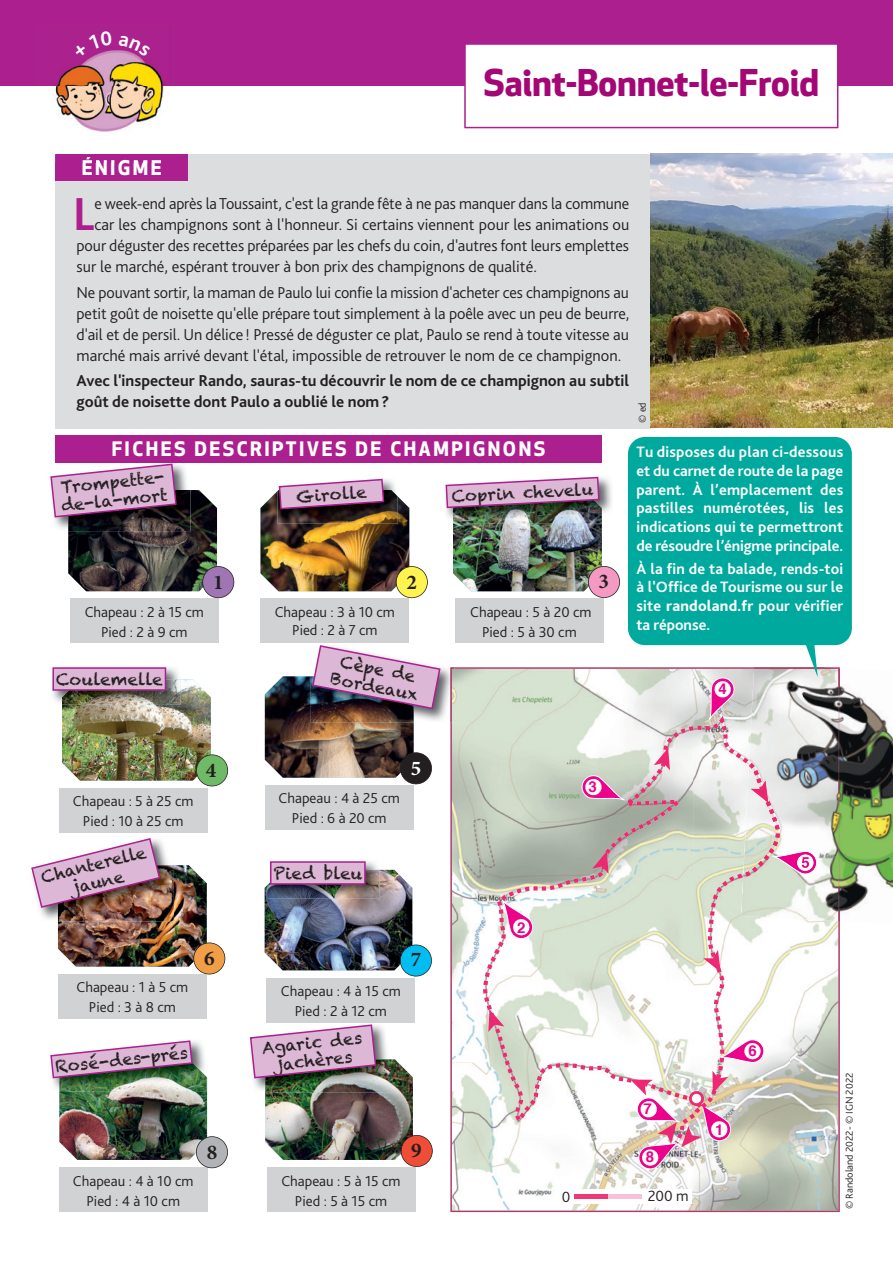
<style>
.page{position:relative;width:893px;height:1263px;background:#fff}
.page>*{position:absolute;margin:0;border:0;box-sizing:border-box;transform-origin:0 0}
.t1{font:700 48.3px "Bliss 2";color:#ab208e}
.t2{font:700 36px "Apex New";letter-spacing:-.005em;color:#a40775}
.t3{font:700 21px "Minion Pro";color:#231f20}
.t4{font:700 21px "Minion Pro";color:#fff}
.t5{font:700 19.5px "Apex New";letter-spacing:.125em;color:#fff}
.t6{font:300 16.5px/21px "Bliss 2";color:#231f20;text-align:justify}
.t7{font:16.5px/18px "Chalkduster";color:#231f20;text-align:center}
.t8{font:700 16.5px/21px "Bliss 2";color:#231f20}
.t9{font:700 15.75px/18.8px "Bliss 2";letter-spacing:.01em;color:#fff;text-align:justify}
.t10{font:300 15.6px "Bliss 2";color:#231f20}
.t11{font:300 15px/20.1px "Bliss 2";color:#231f20;text-align:center}
.t12{font:700 15px "Helvetica";color:#ed028c}
.t13{font:300 10.5px "Bliss 2";color:#231f20}
.s1{font-weight:800}
</style>
<div class="page">
<div style="left:0;top:0;width:893px;height:85px;background:#ab208e"></div>
<svg style="left:464px;top:44px;width:374px;height:84px"></svg>
<div style="left:55px;top:154px;width:596px;height:274px;background:#dcdddf"></div>
<div style="left:55px;top:154px;width:133px;height:27px;background:#ab208e"></div>
<img style="left:36px;top:50px;width:138px;height:82px">
<img style="left:83px;top:157px;width:78px;height:5px">
<img style="left:651px;top:153px;width:242px;height:274px">
<div style="left:55px;top:435px;width:547px;height:27px;background:#ab208e"></div>
<svg style="left:450px;top:667px;width:390px;height:545px"></svg>
<div style="left:628px;top:437px;width:224px;height:208px;background:#00a99d;border-radius:17px"></div>
<img style="left:754px;top:685px;width:139px;height:239px">
<img style="left:741px;top:669px;width:13px;height:252px">
<img style="left:745px;top:763px;width:9px;height:114px">
<img style="left:754px;top:667px;width:86px;height:254px">
<svg style="left:772px;top:645px;width:46px;height:32px"></svg>
<img style="left:68px;top:490px;width:149px;height:101px">
<div style="left:70px;top:599px;width:149px;height:44px;background:#d1d2d4"></div>
<img style="left:54px;top:464px;width:133px;height:65px">
<img style="left:55px;top:462px;width:136px;height:1px">
<img style="left:68px;top:490px;width:123px;height:41px">
<svg style="left:50px;top:463px;width:127px;height:54px;background:#c6a4c0"></svg>
<svg style="left:202px;top:566px;width:32px;height:32px"></svg>
<div style="left:260px;top:599px;width:149px;height:44px;background:#d1d2d4"></div>
<img style="left:260px;top:479px;width:168px;height:119px">
<div style="left:58px;top:974px;width:149px;height:44px;background:#d1d2d4"></div>
<div style="left:266px;top:978px;width:149px;height:44px;background:#d1d2d4"></div>
<div style="left:59px;top:788px;width:149px;height:44px;background:#d1d2d4"></div>
<img style="left:52px;top:667px;width:176px;height:119px">
<div style="left:265px;top:785px;width:149px;height:44px;background:#d1d2d4"></div>
<img style="left:265px;top:861px;width:167px;height:115px">
<div style="left:59px;top:1168px;width:149px;height:44px;background:#d1d2d4"></div>
<div style="left:267px;top:1168px;width:148px;height:44px;background:#d1d2d4"></div>
<div style="left:455px;top:599px;width:149px;height:44px;background:#d1d2d4"></div>
<img style="left:445px;top:477px;width:175px;height:121px">
<img style="left:441px;top:667px;width:9px;height:52px">
<img style="left:450px;top:667px;width:4px;height:56px">
<img style="left:265px;top:645px;width:176px;height:139px">
<img style="left:31px;top:838px;width:194px;height:136px">
<img style="left:250px;top:1024px;width:183px;height:143px">
<img style="left:50px;top:1040px;width:178px;height:128px">
<svg style="left:73px;top:50px;width:39px;height:8px"></svg>
<svg style="left:118px;top:50px;width:33px;height:7px"></svg>
<p class="t5" style="left:82px;top:154px;width:81px">ÉNIGME</p>
<h2 class="t2" style="left:484px;top:57px;width:337px">Saint-Bonnet-le-Froid</h2>
<h1 class="t1" style="left:73px;top:184px;width:23px">L</h1>
<p class="t6" style="left:95px;top:193px;width:536px">e week-end après la Toussaint, c'est la grande fête à ne pas manquer dans la commune</p>
<p class="t6" style="left:95px;top:214px;width:536px">car les champignons sont à l'honneur. Si certains viennent pour les animations ou</p>
<p class="t6" style="left:77px;top:235px;width:554px">pour déguster des recettes préparées par les chefs du coin, d'autres font leurs emplettes</p>
<p class="t6" style="left:77px;top:256px;width:462px">sur le marché, espérant trouver à bon prix des champignons de qualité.</p>
<p class="t6" style="left:77px;top:281px;width:554px">Ne pouvant sortir, la maman de Paulo lui confie la mission d'acheter ces champignons au petit goût de noisette qu'elle prépare tout simplement à la poêle avec un peu de beurre, d'ail et de persil. Un délice ! Pressé de déguster ce plat, Paulo se rend à toute vitesse au marché mais arrivé devant l'étal, impossible de retrouver le nom de ce champignon.</p>
<p class="t8" style="left:77px;top:369px;width:554px">Avec l'inspecteur Rando, sauras-tu découvrir le nom de ce champignon au subtil goût de noisette dont Paulo a oublié le nom ?</p>
<p class="t13" style="left:636px;top:423px;width:22px;rotate:-90deg">© ed</p>
<p class="t5" style="left:112px;top:435px;width:435px">FICHES DESCRIPTIVES DE CHAMPIGNONS</p>
<p class="t7" style="left:59px;top:478px;width:108px;text-align:left;rotate:-6deg">Trompette&shy;de-la-mort</p>
<p class="t11" style="left:85px;top:601px;width:121px">Chapeau : 2 à 15 cm<br>Pied : 2 à 9 cm</p>
<p class="t3" style="left:213px;top:567px;width:12px">1</p>
<p class="t7" style="left:56px;top:670px;width:108px">Coulemelle</p>
<p class="t11" style="left:73px;top:790px;width:122px">Chapeau : 5 à 25 cm<br>Pied : 10 à 25 cm</p>
<p class="t7" style="left:39px;top:869px;width:109px;rotate:-14deg">Chanterelle jaune</p>
<p class="t3" style="left:206px;top:756px;width:12px">4</p>
<p class="t11" style="left:77px;top:976px;width:113px">Chapeau : 1 à 5 cm<br>Pied : 3 à 8 cm</p>
<p class="t3" style="left:204px;top:943px;width:12px">6</p>
<p class="t7" style="left:296px;top:488px;width:72px;rotate:-4deg">Girolle</p>
<p class="t11" style="left:275px;top:602px;width:122px;line-height:18px">Chapeau : 3 à 10 cm<br>Pied : 2 à 7 cm</p>
<p class="t3" style="left:407px;top:567px;width:12px">2</p>
<p class="t7" style="left:336px;top:651px;width:90px;rotate:11deg">Cèpe de<br>Bordeaux</p>
<p class="t11" style="left:279px;top:787px;width:123px">Chapeau : 4 à 25 cm<br>Pied : 6 à 20 cm</p>
<p class="t4" style="left:411px;top:754px;width:12px">5</p>
<p class="t7" style="left:274px;top:864px;width:90px">Pied bleu</p>
<p class="t11" style="left:281px;top:980px;width:121px">Chapeau : 4 à 15 cm<br>Pied : 2 à 12 cm</p>
<p class="t3" style="left:411px;top:945px;width:12px">7</p>
<p class="t7" style="left:451px;top:487px;width:143px;rotate:-3deg">Coprin chevelu</p>
<p class="t11" style="left:470px;top:601px;width:123px">Chapeau : 5 à 20 cm<br>Pied : 5 à 30 cm</p>
<p class="t3" style="left:598px;top:567px;width:12px">3</p>
<p class="t12" style="left:517px;top:915px;width:10px">2</p>
<p class="t12" style="left:588px;top:774px;width:10px">3</p>
<p class="t9" style="left:636px;top:442px;width:208px">Tu disposes du plan ci-dessous et du carnet de route de la page parent. À l’emplacement des pastilles numérotées, lis les indications qui te permettront de résoudre l’énigme principale.</p>
<p class="t9" style="left:636px;top:559px;width:208px">À la fin de ta balade, rends-toi à l'Office de Tourisme ou sur le site <span class="s1">randoland.fr</span> pour vérifier ta réponse.</p>
<p class="t12" style="left:719px;top:677px;width:10px">4</p>
<p class="t7" style="left:261px;top:1039px;width:102px;rotate:-6deg">Agaric des</p>
<p class="t7" style="left:54px;top:1058px;width:135px;rotate:-6deg">Rosé-des-prés</p>
<p class="t7" style="left:275px;top:1056px;width:79px;rotate:-6deg">jachères</p>
<p class="t11" style="left:73px;top:1170px;width:122px">Chapeau : 4 à 10 cm<br>Pied : 4 à 10 cm</p>
<p class="t3" style="left:207px;top:1137px;width:12px">8</p>
<p class="t11" style="left:281px;top:1170px;width:121px">Chapeau : 5 à 15 cm<br>Pied : 5 à 15 cm</p>
<p class="t3" style="left:411px;top:1136px;width:12px">9</p>
<p class="t12" style="left:644px;top:1097px;width:10px">7</p>
<p class="t12" style="left:646px;top:1145px;width:10px">8</p>
<p class="t10" style="left:562px;top:1186px;width:10px">0</p>
<p class="t10" style="left:648px;top:1186px;width:43px">200 m</p>
<p class="t12" style="left:715px;top:1117px;width:10px">1</p>
<p class="t12" style="left:748px;top:1039px;width:10px">6</p>
<p class="t13" style="left:843px;top:1209px;width:138px;rotate:-90deg">© Randoland 2022- © IGN 2022</p>
</div>
